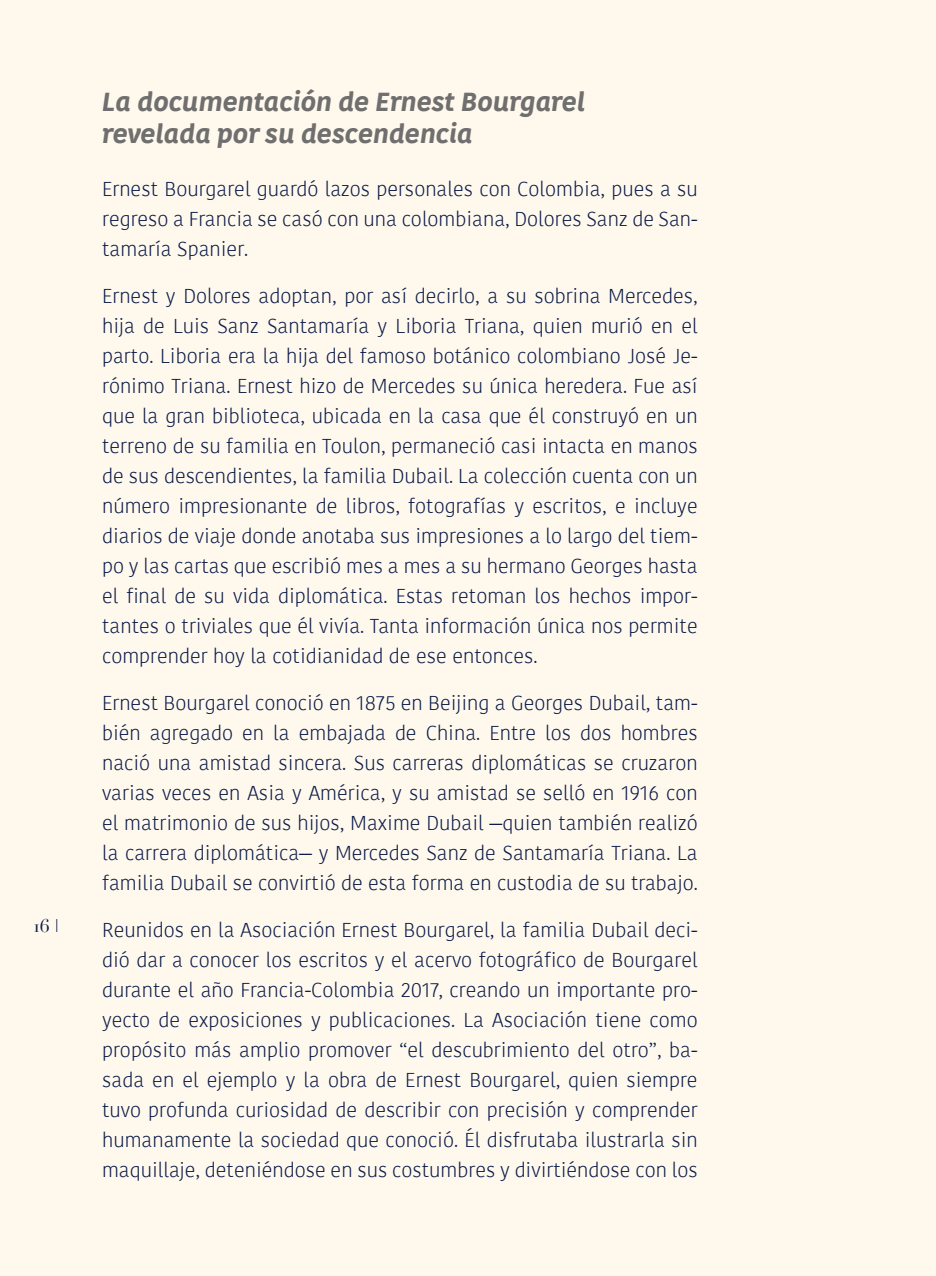
<style>
.page{position:relative;width:936px;height:1276px;background:#fff}
.page>*{position:absolute;margin:0;border:0;box-sizing:border-box;transform-origin:0 0}
.t1{font:italic 700 26px/32px "Kohinoor W00";color:#706f6f}
.t2{font:300 20px/30px "Kohinoor W00";color:#0c1c49;text-align:justify}
.t3{font:18px "Didot";color:#0c1c49}
.s1{font-family:"Source Sans Pro";font-weight:300}
</style>
<div class="page">
<div style="left:0;top:0;width:935px;height:1276px;background:#fff9ed"></div>
<p class="t3" style="left:34px;top:914px;width:27px">16 <span class="s1">l</span></p>
<h1 class="t1" style="left:102px;top:86px;width:484px">La documentación de Ernest Bourgarel revelada por su descendencia</h1>
<p class="t2" style="left:102px;top:174px;width:597px">Ernest Bourgarel guardó lazos personales con Colombia, pues a su regreso a Francia se casó con una colombiana, Dolores Sanz de San&shy;tamaría Spanier.</p>
<p class="t2" style="left:102px;top:281px;width:597px">Ernest y Dolores adoptan, por así decirlo, a su sobrina Mercedes, hija de Luis Sanz Santamaría y Liboria Triana, quien murió en el parto. Liboria era la hija del famoso botánico colombiano José Je&shy;rónimo Triana. Ernest hizo de Mercedes su única heredera. Fue así que la gran biblioteca, ubicada en la casa que él construyó en un terreno de su familia en Toulon, permaneció casi intacta en manos de sus descendientes, la familia Dubail. La colección cuenta con un número impresionante de libros, fotografías y escritos, e incluye diarios de viaje donde anotaba sus impresiones a lo largo del tiem&shy;po y las cartas que escribió mes a mes a su hermano Georges hasta el final de su vida diplomática. Estas retoman los hechos impor&shy;tantes o triviales que él vivía. Tanta información única nos permite comprender hoy la cotidianidad de ese entonces.</p>
<p class="t2" style="left:102px;top:688px;width:597px">Ernest Bourgarel conoció en 1875 en Beijing a Georges Dubail, tam&shy;bién agregado en la embajada de China. Entre los dos hombres nació una amistad sincera. Sus carreras diplomáticas se cruzaron varias veces en Asia y América, y su amistad se selló en 1916 con el matrimonio de sus hijos, Maxime Dubail —quien también realizó la carrera diplomática— y Mercedes Sanz de Santamaría Triana. La familia Dubail se convirtió de esta forma en custodia de su trabajo.</p>
<p class="t2" style="left:102px;top:915px;width:597px">Reunidos en la Asociación Ernest Bourgarel, la familia Dubail deci&shy;dió dar a conocer los escritos y el acervo fotográfico de Bourgarel durante el año Francia-Colombia 2017, creando un importante pro&shy;yecto de exposiciones y publicaciones. La Asociación tiene como propósito más amplio promover “el descubrimiento del otro”, ba&shy;sada en el ejemplo y la obra de Ernest Bourgarel, quien siempre tuvo profunda curiosidad de describir con precisión y comprender humanamente la sociedad que conoció. Él disfrutaba ilustrarla sin maquillaje, deteniéndose en sus costumbres y divirtiéndose con los</p>
</div>
